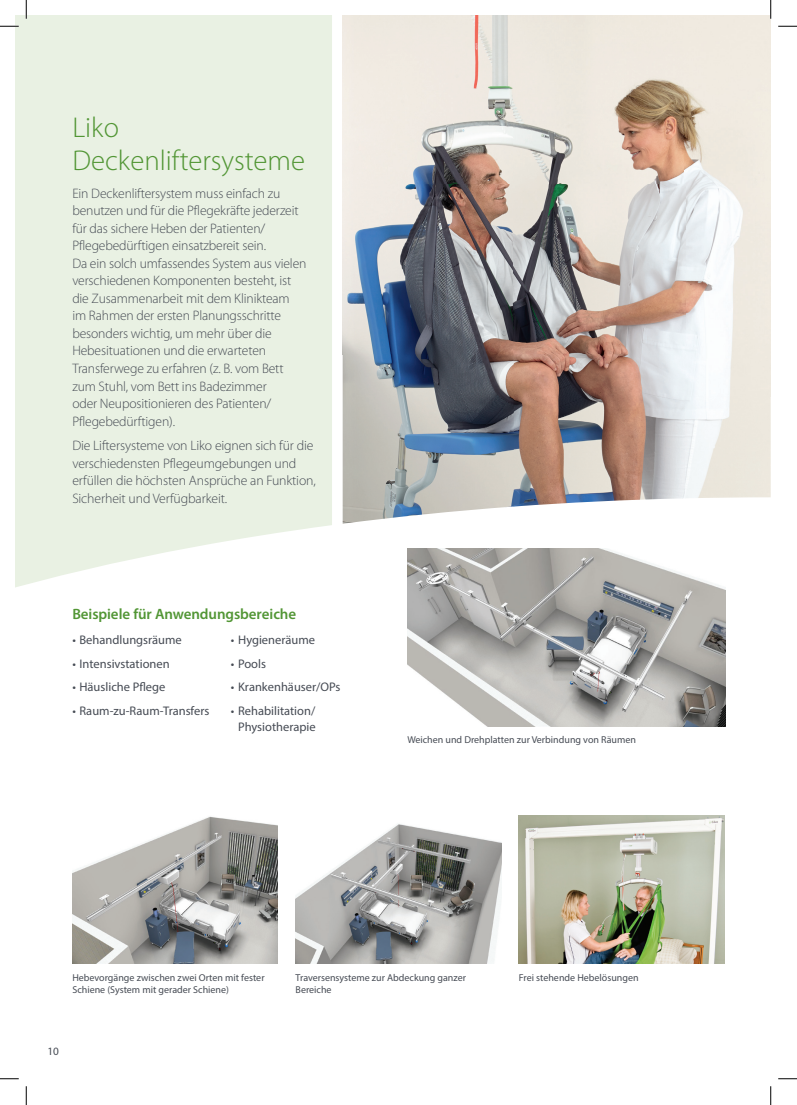
<style>
.page{position:relative;width:797px;height:1105px;background:#fff}
.page>*{position:absolute;margin:0;border:0;box-sizing:border-box;transform-origin:0 0}
.t1{font:300 28.75px/32.5px "Myriad Pro";color:#529635}
.t2{font:600 15px "Myriad Pro";letter-spacing:-.005em;color:#529635}
.t3{font:300 13.75px/17.5px "Myriad Pro";letter-spacing:-.01em;color:#464b54}
.t4{font:12.5px/16.2px "Myriad Pro";color:#464b54;text-align:center}
.t5{font:11.25px "Myriad Pro";color:#464b54}
.t6{font:10px/12.5px "Myriad Pro";color:#464b54}
</style>
<div class="page">
<img style="left:72px;top:816px;width:206px;height:147px">
<img style="left:296px;top:824px;width:205px;height:139px">
<img style="left:519px;top:815px;width:205px;height:148px">
<img style="left:408px;top:548px;width:317px;height:179px">
<img style="left:342px;top:16px;width:343px;height:338px">
<img style="left:685px;top:16px;width:85px;height:482px">
<img style="left:342px;top:354px;width:172px;height:170px">
<img style="left:513px;top:354px;width:172px;height:152px">
<div style="left:16px;top:16px;width:316px;height:571px;background:#e9f1e3"></div>
<svg style="left:0;top:25px;width:19px;height:2px"></svg>
<svg style="left:778px;top:25px;width:19px;height:2px"></svg>
<svg style="left:0;top:1078px;width:19px;height:1px"></svg>
<svg style="left:778px;top:1078px;width:19px;height:1px"></svg>
<svg style="left:25px;top:0;width:2px;height:19px"></svg>
<svg style="left:25px;top:1086px;width:2px;height:19px"></svg>
<svg style="left:770px;top:0;width:1px;height:19px"></svg>
<svg style="left:770px;top:1086px;width:1px;height:19px"></svg>
<h1 class="t1" style="left:72px;top:112px;width:234px">Liko<br>Deckenliftersysteme</h1>
<p class="t3" style="left:72px;top:185px;width:235px">Ein Deckenliftersystem muss einfach zu benutzen und für die Pflegekräfte jederzeit für das sichere Heben der Patienten/ Pflegebedürftigen einsatzbereit sein.<br>Da ein solch umfassendes System aus vielen verschiedenen Komponenten besteht, ist die Zusammenarbeit mit dem Klinikteam im Rahmen der ersten Planungsschritte besonders wichtig, um mehr über die Hebesituationen und die erwarteten Transferwege zu erfahren (z. B. vom Bett zum Stuhl, vom Bett ins Badezimmer<br>oder Neupositionieren des Patienten/ Pflegebedürftigen).</p>
<p class="t3" style="left:72px;top:437px;width:245px">Die Liftersysteme von Liko eignen sich für die verschiedensten Pflegeumgebungen und erfüllen die höchsten Ansprüche an Funktion, Sicherheit und Verfügbarkeit.</p>
<p class="t2" style="left:72px;top:604px;width:225px">Beispiele für Anwendungsbereiche</p>
<p class="t4" style="left:72px;top:632px;width:111px">• Behandlungsräume</p>
<p class="t4" style="left:72px;top:655px;width:99px">• Intensivstationen</p>
<p class="t4" style="left:72px;top:679px;width:95px">• Häusliche Pflege</p>
<p class="t4" style="left:72px;top:702px;width:139px">• Raum-zu-Raum-Transfers</p>
<p class="t4" style="left:231px;top:632px;width:86px">• Hygieneräume</p>
<p class="t4" style="left:231px;top:655px;width:37px">• Pools</p>
<p class="t4" style="left:231px;top:679px;width:111px">• Krankenhäuser/OPs</p>
<p class="t4" style="left:231px;top:702px;width:86px">• Rehabilitation/<br>Physiotherapie</p>
<p class="t6" style="left:407px;top:733px;width:230px">Weichen und Drehplatten zur Verbindung von Räumen</p>
<p class="t6" style="left:72px;top:971px;width:194px">Hebevorgänge zwischen zwei Orten mit fester<br>Schiene (System mit gerader Schiene)</p>
<p class="t6" style="left:295px;top:971px;width:172px">Traversensysteme zur Abdeckung ganzer<br>Bereiche</p>
<p class="t5" style="left:48px;top:1044px;width:13px">10</p>
<p class="t6" style="left:519px;top:971px;width:121px">Frei stehende Hebelösungen</p>
</div>
